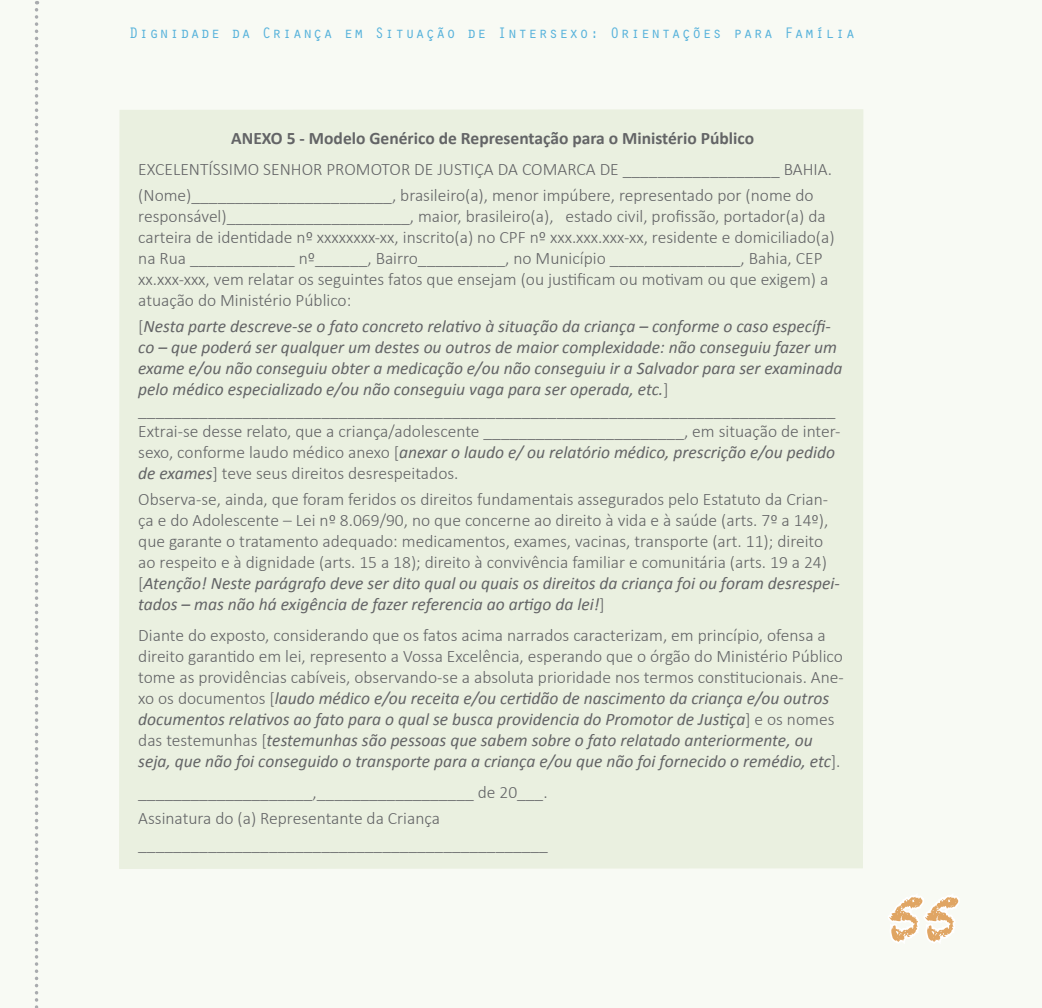
<style>
.page{position:relative;width:1042px;height:1008px;background:#fff}
.page>*{position:absolute;margin:0;border:0;box-sizing:border-box;transform-origin:0 0}
.t1{font:57.75px "Chalkduster";color:#e0a563}
.t2{font:300 17.5px/21px "Calibri";color:#636466}
.t3{font:italic 17.5px/21px "Calibri";color:#636466}
.t4{font:700 17.5px "Calibri";color:#636466}
.t5{font:15.75px "Orator Std";letter-spacing:.05em;color:#56b2db}
.s1{font-weight:300;font-style:normal}
.s2{font-weight:400;font-style:italic}
</style>
<div class="page">
<div style="left:0;top:0;width:1042px;height:1007px;background:#f8faf4"></div>
<svg style="left:888px;top:895px;width:71px;height:48px"></svg>
<div style="left:119px;top:109px;width:744px;height:759px;background:#eaf0e0"></div>
<svg style="left:35px;top:10px;width:3px;height:998px"></svg>
<p class="t5" style="left:129px;top:19px;width:728px">Dignidade da Criança em Situação de Intersexo: Orientações para Família</p>
<p class="t4" style="left:231px;top:127px;width:524px">ANEXO 5 - Modelo Genérico de Representação para o Ministério Público</p>
<p class="t2" style="left:138px;top:155px;width:695px;line-height:25.9px">EXCELENTÍSSIMO SENHOR PROMOTOR DE JUSTIÇA DA COMARCA DE __________________ BAHIA. (Nome)_______________________, brasileiro(a), menor impúbere, representado por (nome do</p>
<p class="t2" style="left:138px;top:205px;width:698px">responsável)_____________________, maior, brasileiro(a), estado civil, profissão, portador(a) da carteira de identidade nº xxxxxxxx-xx, inscrito(a) no CPF nº xxx.xxx.xxx-xx, residente e domiciliado(a) na Rua ____________ nº______, Bairro__________, no Município _______________, Bahia, CEP xx.xxx-xxx, vem relatar os seguintes fatos que ensejam (ou justificam ou motivam ou que exigem) a atuação do Ministério Público:</p>
<p class="t3" style="left:138px;top:315px;width:706px"><span class="s1">[</span>Nesta parte descreve-se o fato concreto relativo à situação da criança – conforme o caso específi&shy;co – que poderá ser qualquer um destes ou outros de maior complexidade: não conseguiu fazer um exame e/ou não conseguiu obter a medicação e/ou não conseguiu ir a Salvador para ser examinada pelo médico especializado e/ou não conseguiu vaga para ser operada, etc.<span class="s1">] ________________________________________________________________________________ Extrai-se desse relato, que a criança/adolescente _______________________, em situação de inter&shy;sexo, conforme laudo médico anexo [</span>anexar o laudo e/ ou relatório médico, prescrição e/ou pedido de exames<span class="s1">] teve seus direitos desrespeitados.</span></p>
<p class="t2" style="left:138px;top:487px;width:703px">Observa-se, ainda, que foram feridos os direitos fundamentais assegurados pelo Estatuto da Crian&shy;ça e do Adolescente – Lei nº 8.069/90, no que concerne ao direito à vida e à saúde (arts. 7º a 14º), que garante o tratamento adequado: medicamentos, exames, vacinas, transporte (art. 11); direito ao respeito e à dignidade (arts. 15 a 18); direito à convivência familiar e comunitária (arts. 19 a 24) [<span class="s2">Atenção! Neste parágrafo deve ser dito qual ou quais os direitos da criança foi ou foram desrespei&shy;tados – mas não há exigência de fazer referencia ao artigo da lei!</span>]</p>
<p class="t2" style="left:138px;top:623px;width:707px">Diante do exposto, considerando que os fatos acima narrados caracterizam, em princípio, ofensa a direito garantido em lei, represento a Vossa Excelência, esperando que o órgão do Ministério Público tome as providências cabíveis, observando-se a absoluta prioridade nos termos constitucionais. Ane&shy;xo os documentos [<span class="s2">laudo médico e/ou receita e/ou certidão de nascimento da criança e/ou outros documentos relativos ao fato para o qual se busca providencia do Promotor de Justiça</span>] e os nomes das testemunhas [<span class="s2">testemunhas são pessoas que sabem sobre o fato relatado anteriormente, ou seja, que não foi conseguido o transporte para a criança e/ou que não foi fornecido o remédio, etc</span>].</p>
<p class="t2" style="left:138px;top:778px;width:411px;line-height:25.9px">____________________,__________________ de 20___.<br>Assinatura do (a) Representante da Criança _______________________________________________</p>
<h1 class="t1" style="left:888px;top:878px;width:75px">55</h1>
</div>
